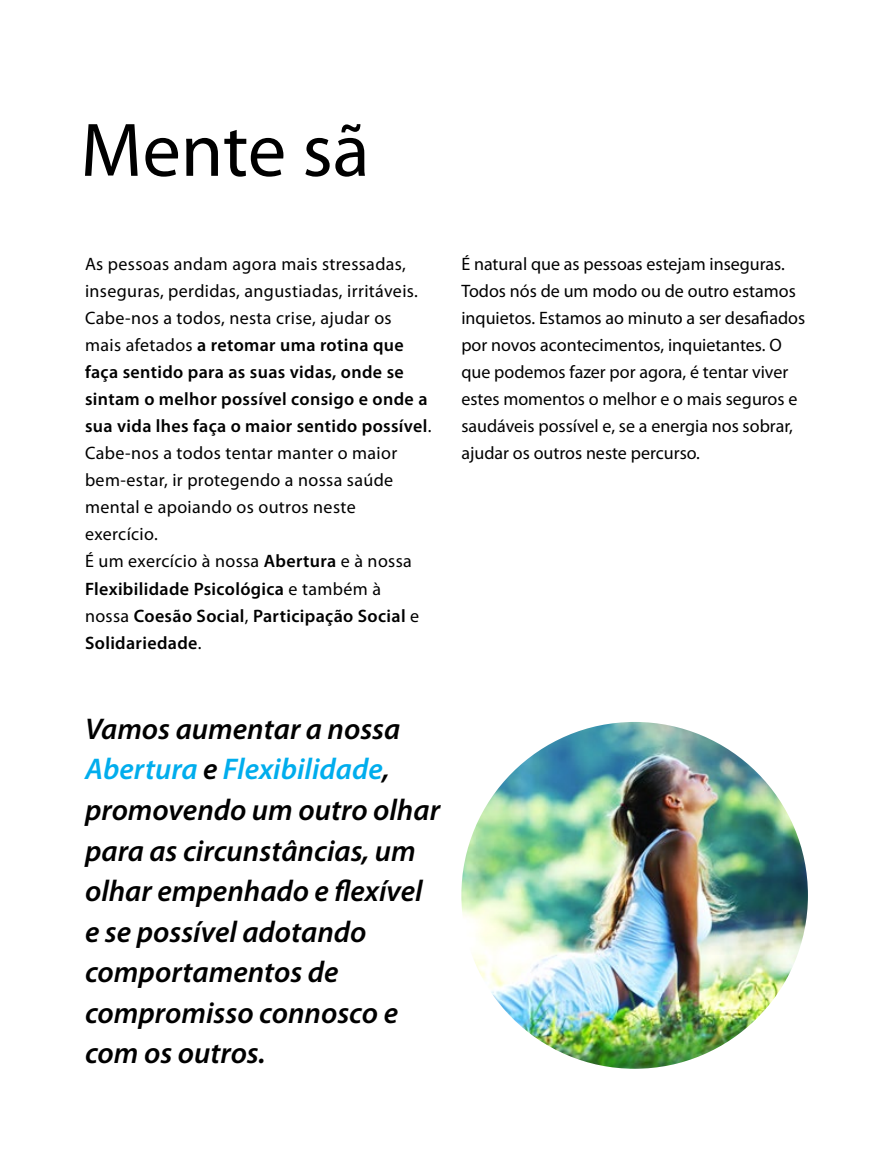
<style>
.page{position:relative;width:893px;height:1149px;background:#fff}
.page>*{position:absolute;margin:0;border:0;box-sizing:border-box;transform-origin:0 0}
.t1{font:76.5px "Myriad Pro";color:#000}
.t2{font:italic 600 30px/40.5px "Myriad Pro";color:#000}
.t3{font:18px/27px "Myriad Pro";letter-spacing:.02em;color:#000}
.t4{font:18px/27px "Myriad Pro";color:#000}
.s1{font-weight:600}
.s2{color:#00aded}
</style>
<div class="page">
<img style="left:461px;top:721px;width:347px;height:347px;border-radius:173px">
<h1 class="t1" style="left:81px;top:103px;width:291px">Mente sã</h1>
<p class="t3" style="left:85px;top:250px;width:348px">As pessoas andam agora mais stressadas, inseguras, perdidas, angustiadas, irritáveis.<br>Cabe-nos a todos, nesta crise, ajudar os mais afetados <span class="s1">a retomar uma rotina que faça sentido para as suas vidas, onde se sintam o melhor possível consigo e onde a sua vida lhes faça o maior sentido possível</span>.<br>Cabe-nos a todos tentar manter o maior bem-estar, ir protegendo a nossa saúde mental e apoiando os outros neste exercício.<br>É um exercício à nossa <span class="s1">Abertura</span> e à nossa <span class="s1">Flexibilidade Psicológica</span> e também à<br>nossa <span class="s1">Coesão Social</span>, <span class="s1">Participação Social</span> e <span class="s1">Solidariedade</span>.</p>
<p class="t4" style="left:461px;top:250px;width:345px">É natural que as pessoas estejam inseguras.<br>Todos nós de um modo ou de outro estamos inquietos. Estamos ao minuto a ser desafiados por novos acontecimentos, inquietantes. O que podemos fazer por agora, é tentar viver estes momentos o melhor e o mais seguros e saudáveis possível e, se a energia nos sobrar, ajudar os outros neste percurso.</p>
<h2 class="t2" style="left:85px;top:707px;width:357px">Vamos aumentar a nossa<br><span class="s2">Abertura</span> e <span class="s2">Flexibilidade</span>, promovendo um outro olhar para as circunstâncias, um olhar empenhado e flexível e se possível adotando comportamentos de compromisso connosco e com os outros.</h2>
</div>
